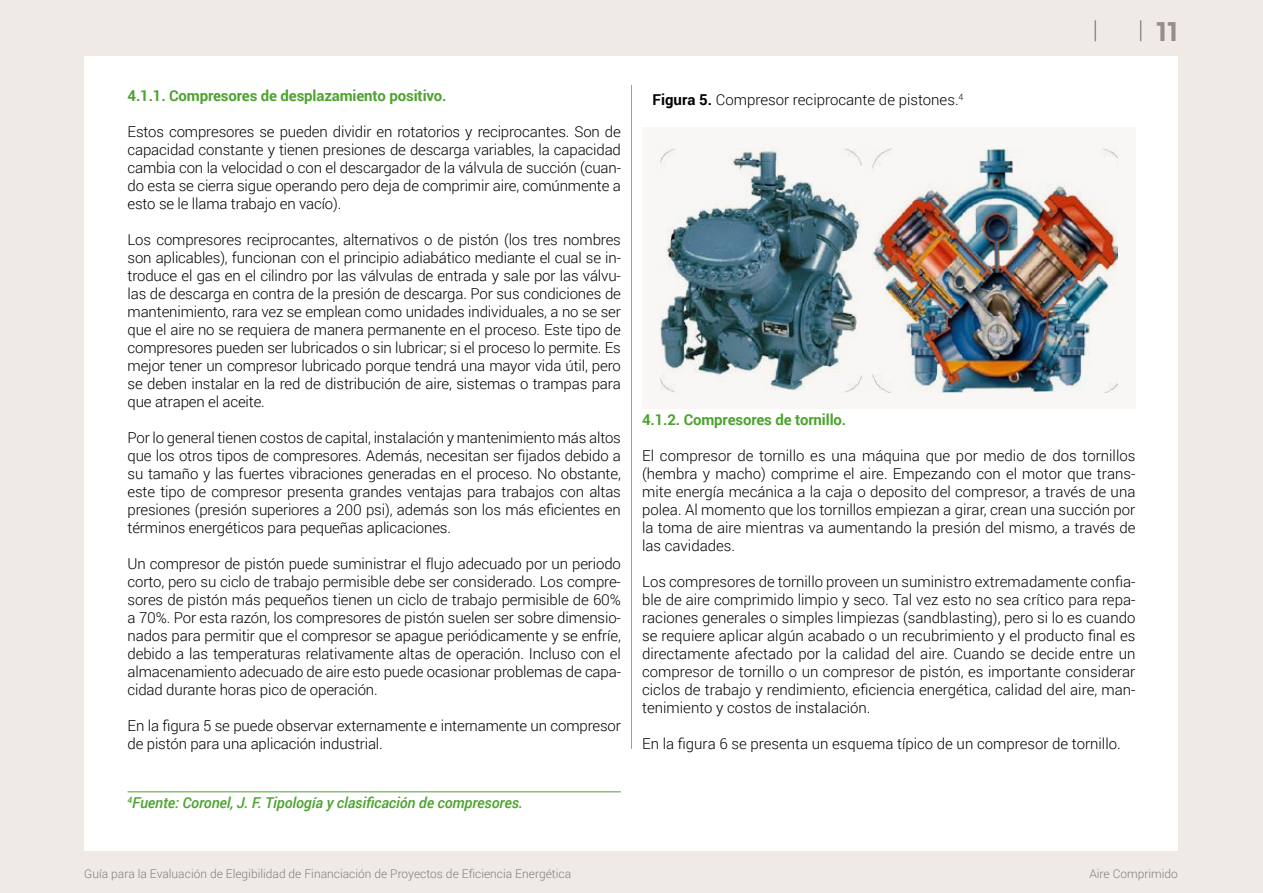
<style>
.page{position:relative;width:1263px;height:893px;background:#efeae6}
.page>*{position:absolute;margin:0;border:0;box-sizing:border-box;transform-origin:0 0}
.t1{font:700 27px "Montserrat";color:#968e8a}
.t2{font:300 15px/18px "Roboto";letter-spacing:-.01em;color:#000;text-align:justify}
.t3{font:700 15px "Roboto";letter-spacing:-.01em;color:#4da32f}
.t4{font:italic 500 15px "Roboto";letter-spacing:-.01em;color:#4da32f}
.t5{font:300 12px "Roboto";color:#808080}
.s1{font-weight:700}
</style>
<div class="page">
<svg style="left:1140px;top:20px;width:1px;height:21px"></svg>
<hr style="left:1094px;top:20px;width:2px;height:21px;background:#968e8a">
<div style="left:84px;top:56px;width:1094px;height:794px;background:#fff"></div>
<div style="left:642px;top:128px;width:493px;height:281px;background:#f9f7f5"></div>
<img style="left:660px;top:148px;width:457px;height:245px">
<hr style="left:128px;top:791px;width:493px;height:1px;background:#4da32f">
<hr style="left:631px;top:85px;width:1px;height:664px;background:#9d9d9c">
<p class="t3" style="left:128px;top:85px;width:321px">4.1.1. Compresores de desplazamiento positivo.</p>
<p class="t2" style="left:128px;top:122px;width:495px">Estos compresores se pueden dividir en rotatorios y reciprocantes. Son de capacidad constante y tienen presiones de descarga variables, la capacidad cambia con la velocidad o con el descargador de la válvula de succión (cuan&shy;do esta se cierra sigue operando pero deja de comprimir aire, comúnmente a esto se le llama trabajo en vacío).</p>
<p class="t2" style="left:128px;top:230px;width:495px">Los compresores reciprocantes, alternativos o de pistón (los tres nombres son aplicables), funcionan con el principio adiabático mediante el cual se in&shy;troduce el gas en el cilindro por las válvulas de entrada y sale por las válvu&shy;las de descarga en contra de la presión de descarga. Por sus condiciones de mantenimiento, rara vez se emplean como unidades individuales, a no se ser que el aire no se requiera de manera permanente en el proceso. Este tipo de compresores pueden ser lubricados o sin lubricar; si el proceso lo permite. Es mejor tener un compresor lubricado porque tendrá una mayor vida útil, pero se deben instalar en la red de distribución de aire, sistemas o trampas para que atrapen el aceite.</p>
<p class="t2" style="left:128px;top:428px;width:495px">Por lo general tienen costos de capital, instalación y mantenimiento más altos que los otros tipos de compresores. Además, necesitan ser fijados debido a su tamaño y las fuertes vibraciones generadas en el proceso. No obstante, este tipo de compresor presenta grandes ventajas para trabajos con altas presiones (presión superiores a 200 psi), además son los más eficientes en términos energéticos para pequeñas aplicaciones.</p>
<p class="t2" style="left:128px;top:554px;width:495px">Un compresor de pistón puede suministrar el flujo adecuado por un periodo corto, pero su ciclo de trabajo permisible debe ser considerado. Los compre&shy;sores de pistón más pequeños tienen un ciclo de trabajo permisible de 60% a 70%. Por esta razón, los compresores de pistón suelen ser sobre dimensio&shy;nados para permitir que el compresor se apague periódicamente y se enfríe, debido a las temperaturas relativamente altas de operación. Incluso con el almacenamiento adecuado de aire esto puede ocasionar problemas de capa&shy;cidad durante horas pico de operación.</p>
<p class="t2" style="left:128px;top:716px;width:495px">En la figura 5 se puede observar externamente e internamente un compresor de pistón para una aplicación industrial.</p>
<p class="t4" style="left:128px;top:792px;width:397px"><sup>4</sup>Fuente: Coronel, J. F. Tipología y clasificación de compresores.</p>
<p class="t2" style="left:652px;top:90px;width:312px"><span class="s1">Figura 5.</span> Compresor reciprocante de pistones.<sup>4</sup></p>
<p class="t3" style="left:642px;top:409px;width:206px">4.1.2. Compresores de tornillo.</p>
<p class="t2" style="left:642px;top:446px;width:495px">El compresor de tornillo es una máquina que por medio de dos tornillos (hembra y macho) comprime el aire. Empezando con el motor que trans&shy;mite energía mecánica a la caja o deposito del compresor, a través de una polea. Al momento que los tornillos empiezan a girar, crean una succión por la toma de aire mientras va aumentando la presión del mismo, a través de las cavidades.</p>
<p class="t2" style="left:642px;top:572px;width:495px">Los compresores de tornillo proveen un suministro extremadamente confia&shy;ble de aire comprimido limpio y seco. Tal vez esto no sea crítico para repa&shy;raciones generales o simples limpiezas (sandblasting), pero si lo es cuando se requiere aplicar algún acabado o un recubrimiento y el producto final es directamente afectado por la calidad del aire. Cuando se decide entre un compresor de tornillo o un compresor de pistón, es importante considerar ciclos de trabajo y rendimiento, eficiencia energética, calidad del aire, man&shy;tenimiento y costos de instalación.</p>
<p class="t2" style="left:642px;top:734px;width:480px">En la figura 6 se presenta un esquema típico de un compresor de tornillo.</p>
<h1 class="t1" style="left:1156px;top:16px;width:23px">11</h1>
<p class="t5" style="left:84px;top:866px;width:488px">Guía para la Evaluación de Elegibilidad de Financiación de Proyectos de Eficiencia Energética</p>
<p class="t5" style="left:1089px;top:866px;width:90px">Aire Comprimido</p>
</div>
